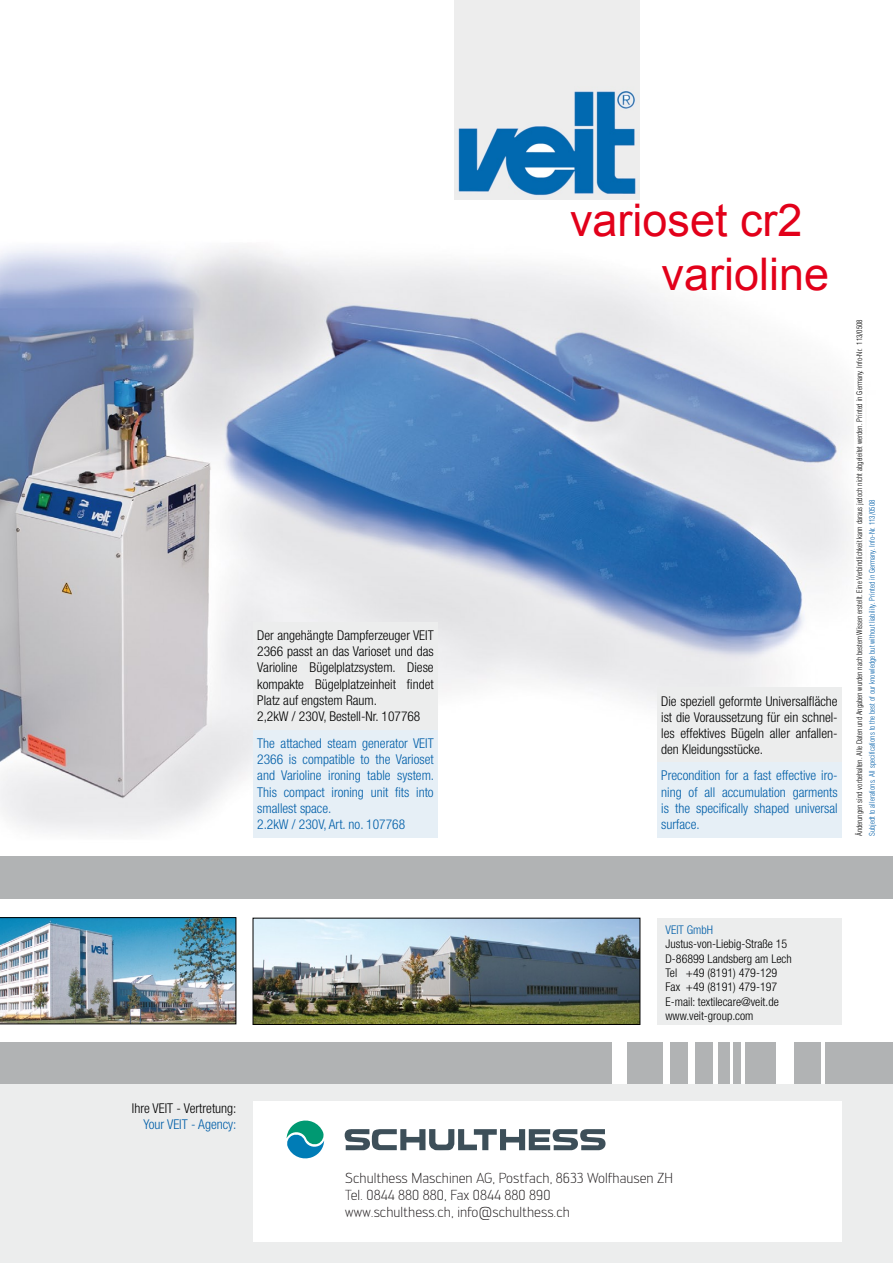
<style>
.page{position:relative;width:893px;height:1263px;background:#fff}
.page>*{position:absolute;margin:0;border:0;box-sizing:border-box;transform-origin:0 0}
.t1{font:45px/54px "Arial";color:#e2001a}
.t2{font:300 14.25px/17.2px "Engel";color:#231f20}
.t3{font:300 condensed 13.5px/16.2px "Helvetica Neue";color:#000}
.t4{font:300 condensed 13.5px/16.2px "Helvetica Neue";color:#005ea8}
.t5{font:300 condensed 12px/14.4px "Helvetica Neue";color:#000}
.t6{font:300 condensed 12px "Helvetica Neue";color:#005ea8}
.t7{font:300 condensed 7.5px "Helvetica";color:#000}
.t8{font:300 condensed 7.5px "Helvetica";color:#005ea8}
</style>
<div class="page">
<img style="left:0;top:248px;width:851px;height:584px">
<div style="left:0;top:1042px;width:893px;height:42px;background:#b1b3b4"></div>
<div style="left:663px;top:1032px;width:7px;height:64px;background:#fff"></div>
<hr style="left:741px;top:1030px;width:3px;height:68px;background:#fff">
<div style="left:612px;top:1027px;width:15px;height:79px;background:#fff"></div>
<div style="left:688px;top:1028px;width:6px;height:74px;background:#fff"></div>
<div style="left:713px;top:1031px;width:5px;height:69px;background:#fff"></div>
<hr style="left:730px;top:1028px;width:3px;height:72px;background:#fff">
<div style="left:776px;top:1031px;width:17px;height:69px;background:#fff"></div>
<hr style="left:822px;top:1030px;width:3px;height:70px;background:#fff">
<div style="left:0;top:1084px;width:893px;height:179px;background:#eceded"></div>
<div style="left:0;top:856px;width:893px;height:42px;background:#b1b3b4"></div>
<img style="left:454px;top:0;width:186px;height:200px">
<img style="left:255px;top:920px;width:383px;height:103px">
<div style="left:253px;top:918px;width:387px;height:107px;border:1px solid #000"></div>
<div style="left:657px;top:918px;width:185px;height:106px;background:#eceded"></div>
<div style="left:253px;top:1101px;width:589px;height:141px;background:#fff"></div>
<img style="left:0;top:917px;width:236px;height:107px">
<div style="left:253px;top:622px;width:185px;height:108px;background:#eceded"></div>
<div style="left:253px;top:730px;width:185px;height:108px;background:#e6eff6"></div>
<div style="left:657px;top:687px;width:185px;height:76px;background:#eceded"></div>
<div style="left:657px;top:762px;width:185px;height:76px;background:#e6eff6"></div>
<svg style="left:345px;top:1129px;width:260px;height:21px"></svg>
<svg style="left:287px;top:1120px;width:38px;height:38px"></svg>
<p class="t3" style="left:257px;top:627px;width:178px">Der angehängte Dampferzeuger VEIT 2366 passt an das Varioset und das Varioline Bügelplatzsystem. Diese kompakte Bügelplatzeinheit findet Platz auf engstem Raum.<br>2,2kW / 230V, Bestell-Nr. 107768</p>
<p class="t4" style="left:257px;top:735px;width:178px">The attached steam generator VEIT<br>2366 is compatible to the Varioset and Varioline ironing table system.<br>This compact ironing unit fits into smallest space.<br>2.2kW / 230V, Art. no. 107768</p>
<h1 class="t1" style="left:662px;top:194px;width:169px;text-indent:-92px">varioset cr2 varioline</h1>
<p class="t3" style="left:661px;top:693px;width:178px;text-align:justify">Die speziell geformte Universalfläche ist die Voraussetzung für ein schnel&shy;les effektives Bügeln aller anfallen&shy;den Kleidungsstücke.</p>
<p class="t4" style="left:661px;top:767px;width:178px;text-align:justify">Precondition for a fast effective iro&shy;ning of all accumulation garments is the specifically shaped universal surface.</p>
<p class="t7" style="left:855px;top:836px;width:518px;rotate:-90deg">Änderungen sind vorbehalten. Alle Daten und Angaben wurden nach bestem Wissen erstellt. Eine Verbindlichkeit kann daraus jedoch nicht abgeleitet werden. Printed in Germany. Info-Nr. 113/0508</p>
<p class="t8" style="left:867px;top:836px;width:338px;rotate:-90deg">Subjedt to allerations. All specifications to the best of our knowledge but without liability. Printed in Germany. Info-Nr. 113/0508</p>
<p class="t3" style="left:132px;top:1100px;width:106px">Ihre VEIT - Vertretung:</p>
<p class="t4" style="left:144px;top:1116px;width:94px">Your VEIT - Agency:</p>
<p class="t6" style="left:665px;top:922px;width:49px">VEIT GmbH</p>
<p class="t5" style="left:665px;top:936px;width:128px">Justus-von-Liebig-Straße 15<br>D-86899 Landsberg am Lech<br>Tel +49 (8191) 479-129<br>Fax +49 (8191) 479-197<br>E-mail: textilecare@veit.de www.veit-group.com</p>
<p class="t2" style="left:345px;top:1169px;width:329px">Schulthess Maschinen AG, Postfach, 8633 Wolfhausen ZH<br>Tel. 0844 880 880, Fax 0844 880 890<br>www.schulthess.ch, info@schulthess.ch</p>
</div>
